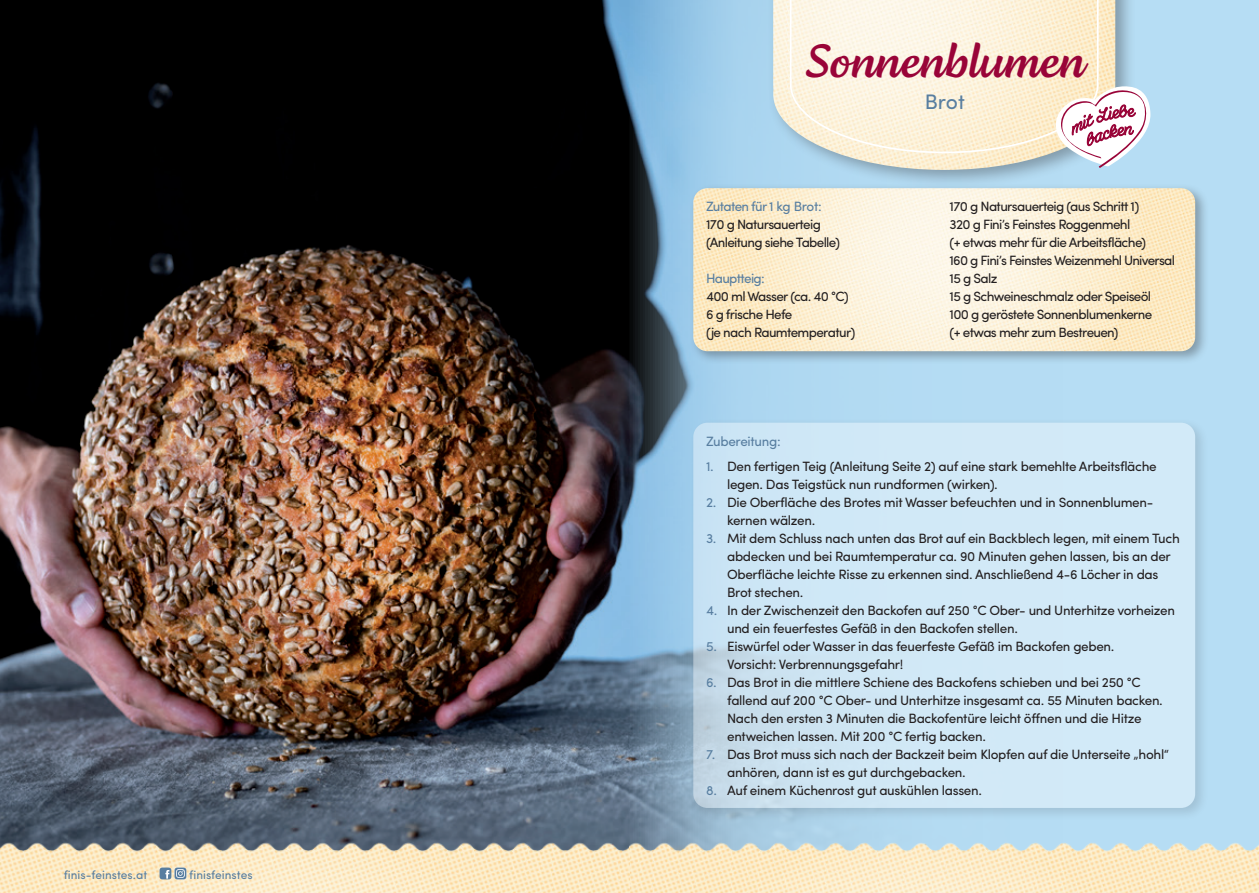
<style>
.page{position:relative;width:1259px;height:893px;background:#fff}
.page>*{position:absolute;margin:0;border:0;box-sizing:border-box;transform-origin:0 0}
.t1{font:48px "Lemongrass Script";color:#990438}
.t2{font:21px "Sofia Pro";color:#587ea0}
.t3{font:13.5px/18px "Sofia Pro";letter-spacing:-.025em;color:#231f20}
.t4{font:13.5px/18px "Sofia Pro";letter-spacing:-.05em;color:#231f20}
.t5{font:13.5px "Sofia Pro";letter-spacing:-.05em;color:#587ea0}
.t6{font:13.5px "Sofia Pro";letter-spacing:-.025em;color:#587ea0}
.t7{font:12px "Sofia Pro";color:#587ea0}
.s1{color:#587ea0}
</style>
<div class="page">
<img style="left:0;top:0;width:629px;height:829px">
<svg style="left:629px;top:0;width:630px;height:829px;background:#9cc3dc"></svg>
<div style="left:768px;top:0;width:368px;height:189px;background:#231f20;opacity:.35"></div>
<img style="left:773px;top:0;width:342px;height:170px">
<svg style="left:789px;top:0;width:310px;height:154px;background:#faf1dc"></svg>
<img style="left:0;top:829px;width:1259px;height:64px">
<svg style="left:160px;top:867px;width:26px;height:12px"></svg>
<svg style="left:1050px;top:86px;width:101px;height:82px"></svg>
<div style="left:689px;top:417px;width:520px;height:404px;background:#231f20;opacity:.35"></div>
<div style="left:693px;top:423px;width:502px;height:385px;background:#d1e9f7;border-radius:14px"></div>
<div style="left:689px;top:183px;width:520px;height:181px;background:#231f20;opacity:.35"></div>
<img style="left:693px;top:188px;width:502px;height:163px">
<p class="t7" style="left:64px;top:866px;width:85px">finis-feinstes.at</p>
<p class="t7" style="left:189px;top:866px;width:65px">finisfeinstes</p>
<h1 class="t1" style="left:804px;top:32px;width:281px">Sonnenblumen</h1>
<h2 class="t2" style="left:924px;top:86px;width:42px">Brot</h2>
<p class="t5" style="left:706px;top:196px;width:117px">Zutaten für 1 kg Brot:</p>
<p class="t4" style="left:706px;top:214px;width:135px">170 g Natursauerteig (Anleitung siehe Tabelle)</p>
<p class="t5" style="left:706px;top:268px;width:60px">Hauptteig:</p>
<p class="t4" style="left:706px;top:286px;width:151px">400 ml Wasser (ca. 40 °C)<br>6 g frische Hefe<br>(je nach Raumtemperatur)</p>
<p class="t4" style="left:949px;top:196px;width:227px">170 g Natursauerteig (aus Schritt 1)<br>320 g Fini’s Feinstes Roggenmehl<br>(+ etwas mehr für die Arbeitsfläche)<br>160 g Fini’s Feinstes Weizenmehl Universal<br>15 g Salz<br>15 g Schweineschmalz oder Speiseöl<br>100 g geröstete Sonnenblumenkerne<br>(+ etwas mehr zum Bestreuen)</p>
<p class="t6" style="left:706px;top:431px;width:76px">Zubereitung:</p>
<p class="t3" style="left:727px;top:456px;width:431px;text-indent:-21px"><span class="s1">1.</span> Den fertigen Teig (Anleitung Seite 2) auf eine stark bemehlte Arbeitsfläche legen. Das Teigstück nun rundformen (wirken).</p>
<p class="t3" style="left:727px;top:492px;width:428px;text-indent:-21px"><span class="s1">2.</span> Die Oberfläche des Brotes mit Wasser befeuchten und in Sonnenblumen&shy;kernen wälzen.</p>
<p class="t3" style="left:727px;top:528px;width:454px;text-indent:-21px"><span class="s1">3.</span> Mit dem Schluss nach unten das Brot auf ein Backblech legen, mit einem Tuch abdecken und bei Raumtemperatur ca. 90 Minuten gehen lassen, bis an der Oberfläche leichte Risse zu erkennen sind. Anschließend 4-6 Löcher in das Brot stechen.</p>
<p class="t3" style="left:727px;top:600px;width:449px;text-indent:-21px"><span class="s1">4.</span> In der Zwischenzeit den Backofen auf 250 °C Ober- und Unterhitze vorheizen und ein feuerfestes Gefäß in den Backofen stellen.</p>
<p class="t3" style="left:727px;top:636px;width:389px;text-indent:-21px"><span class="s1">5.</span> Eiswürfel oder Wasser in das feuerfeste Gefäß im Backofen geben.<br>Vorsicht: Verbrennungsgefahr!</p>
<p class="t3" style="left:727px;top:672px;width:437px;text-indent:-21px"><span class="s1">6.</span> Das Brot in die mittlere Schiene des Backofens schieben und bei 250 °C fallend auf 200 °C Ober- und Unterhitze insgesamt ca. 55 Minuten backen.<br>Nach den ersten 3 Minuten die Backofentüre leicht öffnen und die Hitze entweichen lassen. Mit 200 °C fertig backen.</p>
<p class="t3" style="left:727px;top:744px;width:443px;text-indent:-21px"><span class="s1">7.</span> Das Brot muss sich nach der Backzeit beim Klopfen auf die Unterseite „hohl“ anhören, dann ist es gut durchgebacken.</p>
<p class="t3" style="left:706px;top:780px;width:277px"><span class="s1">8.</span> Auf einem Küchenrost gut auskühlen lassen.</p>
</div>
